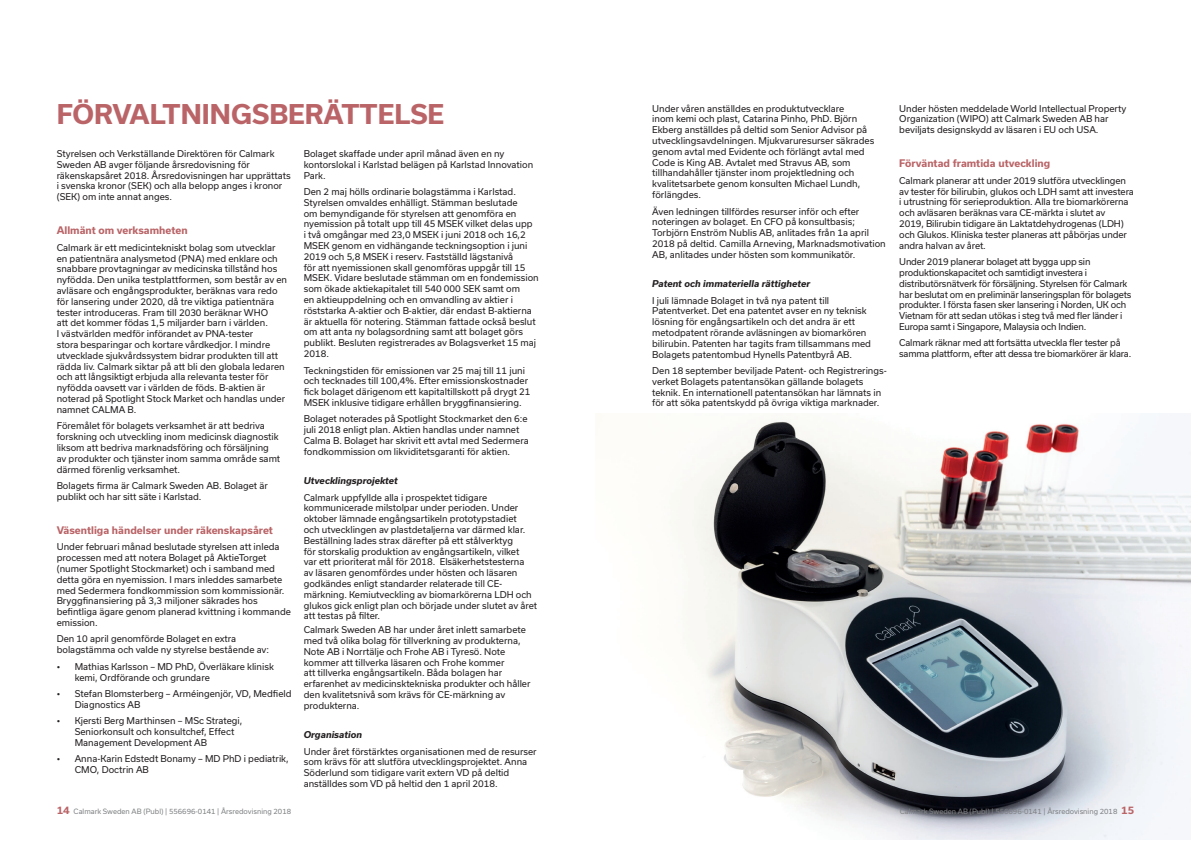
<style>
.page{position:relative;width:1191px;height:842px;background:#fff}
.page>*{position:absolute;margin:0;border:0;box-sizing:border-box;transform-origin:0 0}
.t1{font:700 26px "Usual";color:#ba6467}
.heading_3{font:700 10px "Usual";color:#ba6467}
.A23{font:9px/10.8px "Usual";color:#231f20}
.A25{font:9px/10.8px "Usual";color:#231f20}
.A27{font:9px/10.8px "Usual";letter-spacing:-.02em;color:#231f20}
.t2{font:italic 700 9px "Usual";color:#231f20}
.t3{font:7px "Usual";color:#808285}
.s1{font-weight:700;font-size:10px;color:#ba6467}
</style>
<div class="page">
<img style="left:670px;top:415px;width:521px;height:424px">
<p class="t1" style="left:57px;top:100px;width:389px">FÖRVALTNINGSBERÄTTELSE</p>
<p class="A25" style="left:304px;top:148px;width:231px">Bolaget skaffade under april månad även en ny kontorslokal i Karlstad belägen på Karlstad Innovation<br>Park.</p>
<p class="A25" style="left:304px;top:186px;width:236px">Den 2 maj hölls ordinarie bolagstämma i Karlstad.<br>Styrelsen omvaldes enhälligt. Stämman beslutade<br>om bemyndigande för styrelsen att genomföra en nyemission på totalt upp till 45 MSEK vilket delas upp<br>i två omgångar med 23,0 MSEK i juni 2018 och 16,2<br>MSEK genom en vidhängande teckningsoption i juni 2019 och 5,8 MSEK i reserv. Fastställd lägstanivå<br>för att nyemissionen skall genomföras uppgår till 15<br>MSEK. Vidare beslutade stämman om en fondemission som ökade aktiekapitalet till 540 000 SEK samt om<br>en aktieuppdelning och en omvandling av aktier i röststarka A-aktier och B-aktier, där endast B-aktierna är aktuella för notering. Stämman fattade också beslut om att anta ny bolagsordning samt att bolaget görs publikt. Besluten registrerades av Bolagsverket 15 maj 2018.</p>
<p class="A25" style="left:304px;top:365px;width:228px">Teckningstiden för emissionen var 25 maj till 11 juni och tecknades till 100,4%. Efter emissionskostnader fick bolaget därigenom ett kapitaltillskott på drygt 21<br>MSEK inklusive tidigare erhållen bryggfinansiering.</p>
<p class="A25" style="left:304px;top:414px;width:226px">Bolaget noterades på Spotlight Stockmarket den 6:e juli 2018 enligt plan. Aktien handlas under namnet Calma B. Bolaget har skrivit ett avtal med Sedermera fondkommission om likviditetsgaranti för aktien.</p>
<p class="t2" style="left:304px;top:475px;width:96px">Utvecklingsprojektet</p>
<p class="A23" style="left:304px;top:492px;width:235px">Calmark uppfyllde alla i prospektet tidigare kommunicerade milstolpar under perioden. Under oktober lämnade engångsartikeln prototypstadiet<br>och utvecklingen av plastdetaljerna var därmed klar.<br>Beställning lades strax därefter på ett stålverktyg<br>för storskalig produktion av engångsartikeln, vilket<br>var ett prioriterat mål för 2018. Elsäkerhetstesterna<br>av läsaren genomfördes under hösten och läsaren godkändes enligt standarder relaterade till CE&shy;märkning. Kemiutveckling av biomarkörerna LDH och glukos gick enligt plan och började under slutet av året att testas på filter.</p>
<p class="A25" style="left:304px;top:624px;width:228px">Calmark Sweden AB har under året inlett samarbete med två olika bolag för tillverkning av produkterna, Note AB i Norrtälje och Frohe AB i Tyresö. Note kommer att tillverka läsaren och Frohe kommer<br>att tillverka engångsartikeln. Båda bolagen har erfarenhet av medicinsktekniska produkter och håller den kvalitetsnivå som krävs för CE-märkning av produkterna.</p>
<p class="t2" style="left:304px;top:729px;width:60px">Organisation</p>
<p class="A23" style="left:304px;top:746px;width:234px">Under året förstärktes organisationen med de resurser som krävs för att slutföra utvecklingsprojektet. Anna Söderlund som tidigare varit extern VD på deltid anställdes som VD på heltid den 1 april 2018.</p>
<p class="A23" style="left:57px;top:148px;width:235px">Styrelsen och Verkställande Direktören för Calmark Sweden AB avger följande årsredovisning för räkenskapsåret 2018. Årsredovisningen har upprättats i svenska kronor (SEK) och alla belopp anges i kronor (SEK) om inte annat anges.</p>
<p class="heading_3" style="left:57px;top:225px;width:132px">Allmänt om verksamheten</p>
<p class="A23" style="left:57px;top:242px;width:232px">Calmark är ett medicintekniskt bolag som utvecklar en patientnära analysmetod (PNA) med enklare och snabbare provtagningar av medicinska tillstånd hos nyfödda. Den unika testplattformen, som består av en avläsare och engångsprodukter, beräknas vara redo för lansering under 2020, då tre viktiga patientnära tester introduceras. Fram till 2030 beräknar WHO<br>att det kommer födas 1,5 miljarder barn i världen.<br>I västvärlden medför införandet av PNA-tester<br>stora besparingar och kortare vårdkedjor. I mindre utvecklade sjukvårdssystem bidrar produkten till att rädda liv. Calmark siktar på att bli den globala ledaren och att långsiktigt erbjuda alla relevanta tester för nyfödda oavsett var i världen de föds. B-aktien är noterad på Spotlight Stock Market och handlas under namnet CALMA B.</p>
<p class="A23" style="left:57px;top:420px;width:225px">Föremålet för bolagets verksamhet är att bedriva forskning och utveckling inom medicinsk diagnostik liksom att bedriva marknadsföring och försäljning av produkter och tjänster inom samma område samt därmed förenlig verksamhet.</p>
<p class="A23" style="left:57px;top:480px;width:213px">Bolagets firma är Calmark Sweden AB. Bolaget är publikt och har sitt säte i Karlstad.</p>
<p class="heading_3" style="left:57px;top:524px;width:218px">Väsentliga händelser under räkenskapsåret</p>
<p class="A23" style="left:57px;top:542px;width:236px">Under februari månad beslutade styrelsen att inleda processen med att notera Bolaget på AktieTorget (numer Spotlight Stockmarket) och i samband med detta göra en nyemission. I mars inleddes samarbete med Sedermera fondkommission som kommissionär.<br>Bryggfinansiering på 3,3 miljoner säkrades hos befintliga ägare genom planerad kvittning i kommande emission.</p>
<p class="A23" style="left:57px;top:634px;width:214px">Den 10 april genomförde Bolaget en extra bolagstämma och valde ny styrelse bestående av:</p>
<p class="A23" style="left:75px;top:661px;width:201px;text-indent:-18px">• Mathias Karlsson – MD PhD, Överläkare klinisk kemi, Ordförande och grundare</p>
<p class="A23" style="left:75px;top:688px;width:218px;text-indent:-18px">• Stefan Blomsterberg – Arméingenjör, VD, Medfield<br>Diagnostics AB</p>
<p class="A23" style="left:75px;top:715px;width:169px;text-indent:-18px">• Kjersti Berg Marthinsen – MSc Strategi,<br>Seniorkonsult och konsultchef, Effect<br>Management Development AB</p>
<p class="A23" style="left:75px;top:754px;width:215px;text-indent:-18px">• Anna-Karin Edstedt Bonamy – MD PhD i pediatrik,<br>CMO, Doctrin AB</p>
<p class="t3" style="left:57px;top:807px;width:236px"><span class="s1">14</span> Calmark Sweden AB (Publ) | 556696-0141 | Årsredovisning 2018</p>
<p class="A23" style="left:652px;top:103px;width:224px">Under våren anställdes en produktutvecklare<br>inom kemi och plast, Catarina Pinho, PhD. Björn Ekberg anställdes på deltid som Senior Advisor på utvecklingsavdelningen. Mjukvaruresurser säkrades genom avtal med Evidente och förlängt avtal med Code is King AB. Avtalet med Stravus AB, som tillhandahåller tjänster inom projektledning och kvalitetsarbete genom konsulten Michael Lundh, förlängdes.</p>
<p class="A23" style="left:652px;top:206px;width:235px">Även ledningen tillfördes resurser inför och efter noteringen av bolaget. En CFO på konsultbasis; Torbjörn Enström Nublis AB, anlitades från 1a april 2018 på deltid. Camilla Arneving, Marknadsmotivation AB, anlitades under hösten som kommunikatör.</p>
<p class="t2" style="left:652px;top:278px;width:159px">Patent och immateriella rättigheter</p>
<p class="A25" style="left:652px;top:295px;width:220px">I juli lämnade Bolaget in två nya patent till Patentverket. Det ena patentet avser en ny teknisk lösning för engångsartikeln och det andra är ett metodpatent rörande avläsningen av biomarkören bilirubin. Patenten har tagits fram tillsammans med Bolagets patentombud Hynells Patentbyrå AB.</p>
<p class="A25" style="left:652px;top:365px;width:236px">Den 18 september beviljade Patent- och Registrerings&shy;verket Bolagets patentansökan gällande bolagets teknik. En internationell patentansökan har lämnats in för att söka patentskydd på övriga viktiga marknader.</p>
<p class="A25" style="left:899px;top:103px;width:229px">Under hösten meddelade World Intellectual Property<br>Organization (WIPO) att Calmark Sweden AB har beviljats designskydd av läsaren i EU och USA.</p>
<p class="heading_3" style="left:899px;top:158px;width:152px">Förväntad framtida utveckling</p>
<p class="A27" style="left:899px;top:175px;width:236px">Calmark planerar att under 2019 slutföra utvecklingen av tester för bilirubin, glukos och LDH samt att investera i utrustning för serieproduktion. Alla tre biomarkörerna och avläsaren beräknas vara CE-märkta i slutet av<br>2019, Bilirubin tidigare än Laktatdehydrogenas (LDH) och Glukos. Kliniska tester planeras att påbörjas under andra halvan av året.</p>
<p class="A27" style="left:899px;top:256px;width:234px">Under 2019 planerar bolaget att bygga upp sin produktionskapacitet och samtidigt investera i distributörsnätverk för försäljning. Styrelsen för Calmark har beslutat om en preliminär lanseringsplan för bolagets produkter. I första fasen sker lansering i Norden, UK och Vietnam för att sedan utökas i steg två med fler länder i Europa samt i Singapore, Malaysia och Indien.</p>
<p class="A27" style="left:899px;top:338px;width:233px">Calmark räknar med att fortsätta utveckla fler tester på samma plattform, efter att dessa tre biomarkörer är klara.</p>
<p class="t3" style="left:900px;top:807px;width:236px">Calmark Sweden AB (Publ) | 556696-0141 | Årsredovisning 2018 <span class="s1">15</span></p>
</div>
